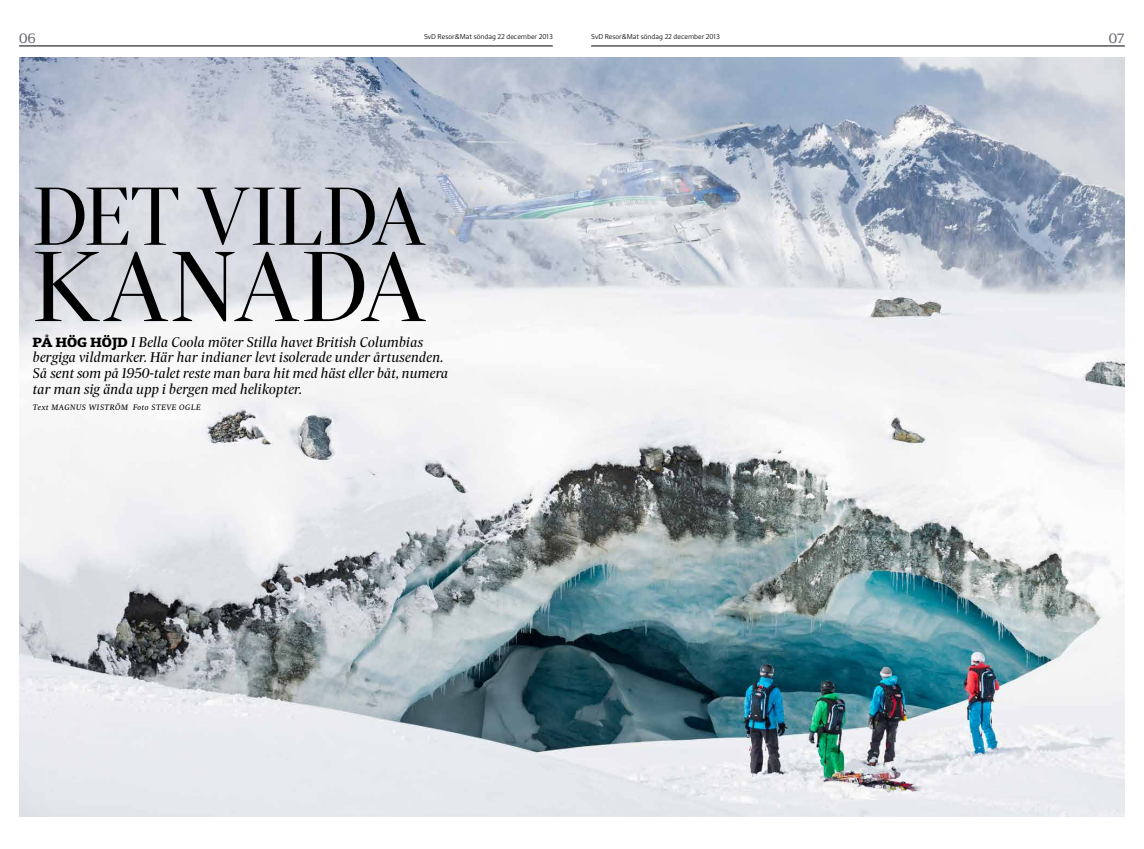
<style>
.page{position:relative;width:1144px;height:849px;background:#fff}
.page>*{position:absolute;margin:0;border:0;box-sizing:border-box;transform-origin:0 0}
.t1{font:300 95.25px "Sueca Bn Lop";color:#000}
.t2{font:300 78.75px "Sueca Bn Lop";color:#000}
.t3{font:italic 13.5px/15.8px "Sueca Hd";color:#000}
.t4{font:13.5px "Sv D Forsberg Web";color:#6c6d77}
.t5{font:italic 7.5px "Sueca Tx";letter-spacing:.05em;color:#000}
.t6{font:300 6.75px "Sueca Sans";color:#000}
.s1{font-family:"Sueca Slab";font-weight:800;font-style:normal;font-size:12.75px}
</style>
<div class="page">
<hr style="left:19px;top:46px;width:534px;height:1px;background:#000">
<hr style="left:591px;top:46px;width:534px;height:1px;background:#000">
<img style="left:19px;top:58px;width:1106px;height:758px">
<p class="t4" style="left:19px;top:31px;width:18px">06</p>
<p class="t4" style="left:1109px;top:31px;width:17px">07</p>
<p class="t6" style="left:424px;top:32px;width:130px">SvD Resor&amp;Mat söndag 22 december 2013</p>
<p class="t6" style="left:591px;top:32px;width:130px">SvD Resor&amp;Mat söndag 22 december 2013</p>
<h2 class="t2" style="left:33px;top:170px;width:395px">DET VILDA</h2>
<h1 class="t1" style="left:33px;top:231px;width:266px">KANADA</h1>
<p class="t3" style="left:33px;top:334px;width:417px"><span class="s1">PÅ hög höjd</span> I Bella Coola möter Stilla havet British Columbias bergiga vildmarker. Här har indianer levt isolerade under årtusenden.<br>Så sent som på 1950-talet reste man bara hit med häst eller båt, numera tar man sig ända upp i bergen med helikopter.</p>
<p class="t5" style="left:33px;top:402px;width:169px">Text MAGNUS WISTRÖM Foto STEVE OGLE</p>
</div>
